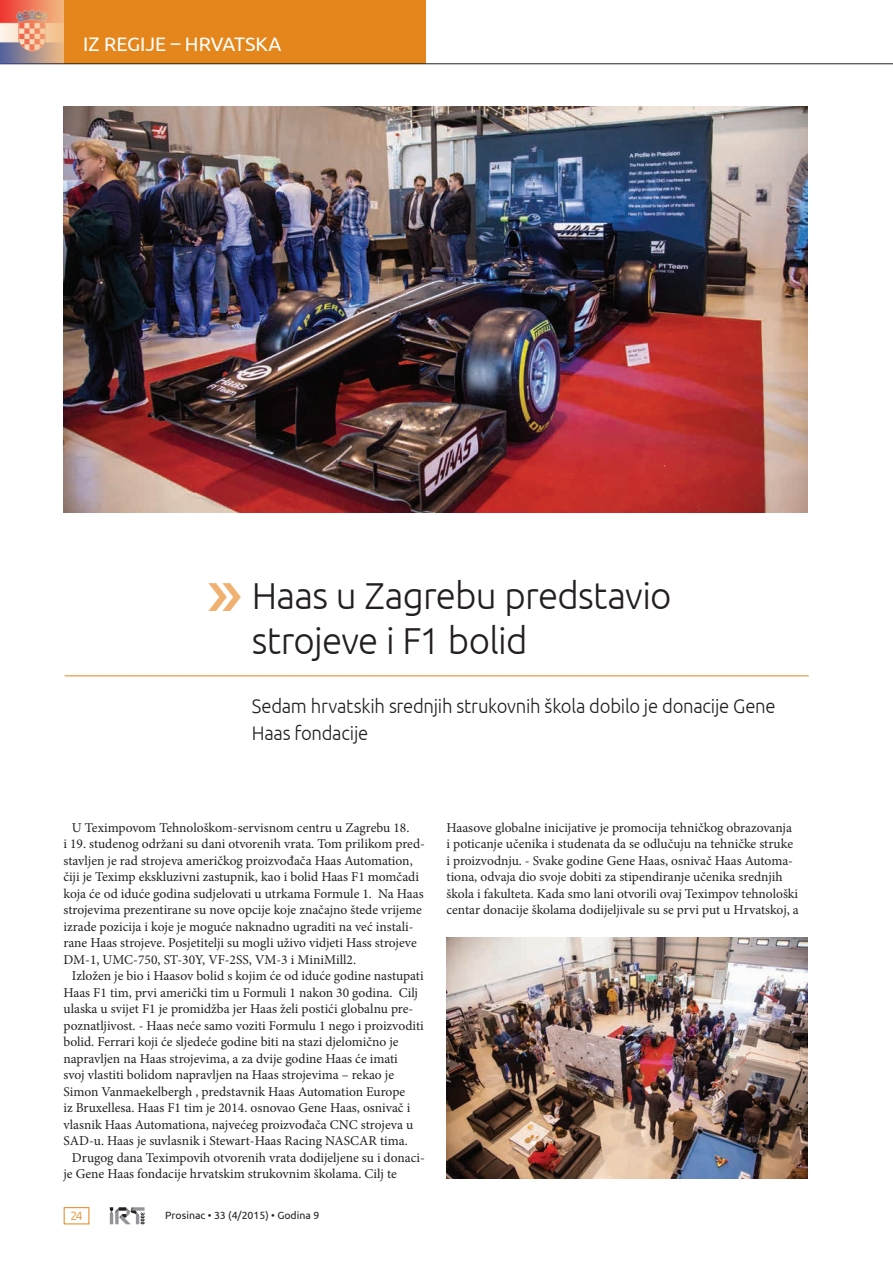
<style>
.page{position:relative;width:893px;height:1263px;background:#fff}
.page>*{position:absolute;margin:0;border:0;box-sizing:border-box;transform-origin:0 0}
.Članek_naslov{font:300 37.5px/45px "Ubuntu";letter-spacing:-.02em;color:#231f20}
.Članek_naslov-2{font:300 19.5px/27px "Ubuntu";letter-spacing:-.015em;color:#231f20;scale:.95 1}
.t1{font:19.5px "Ubuntu";color:#fff}
.vsebina_-_body_text{font:13.5px/16.5px "Minion Pro";color:#231f20}
.t2{font:300 12px "Ubuntu";color:#e4861b}
.t3{font:10.5px "Ubuntu";color:#231f20}
</style>
<div class="page">
<div style="left:64px;top:1207px;width:25px;height:17px;border:1px solid #e4861b"></div>
<div style="left:64px;top:0;width:361px;height:64px;background:#e4861b"></div>
<hr style="left:0;top:63px;width:893px;height:1px;background:#231f20">
<img style="left:0;top:0;width:64px;height:63px">
<svg style="left:110px;top:1207px;width:35px;height:17px"></svg>
<hr style="left:65px;top:675px;width:744px;height:1px;background:#e4861b">
<img style="left:63px;top:106px;width:745px;height:406px">
<img style="left:446px;top:937px;width:362px;height:241px">
<h2 class="t1" style="left:83px;top:32px;width:200px">IZ REGIJE – HRVATSKA</h2>
<p class="Članek_naslov" style="left:252px;top:572px;width:421px">Haas u Zagrebu predstavio strojeve i F1 bolid</p>
<p class="Članek_naslov-2" style="left:252px;top:692px;width:553px">Sedam hrvatskih srednjih strukovnih škola dobilo je donacije Gene<br>Haas fondacije</p>
<p class="vsebina_-_body_text" style="left:63px;top:819px;width:363px;text-indent:9px">U Teximpovom Tehnološkom-servisnom centru u Zagrebu 18.<br>i 19. studenog održani su dani otvorenih vrata. Tom prilikom pred&shy;stavljen je rad strojeva američkog proizvođača Haas Automation, čiji je Teximp ekskluzivni zastupnik, kao i bolid Haas F1 momčadi koja će od iduće godina sudjelovati u utrkama Formule 1. Na Haas strojevima prezentirane su nove opcije koje značajno štede vrijeme izrade pozicija i koje je moguće naknadno ugraditi na već instali&shy;rane Haas strojeve. Posjetitelji su mogli uživo vidjeti Hass strojeve DM-1, UMC-750, ST-30Y, VF-2SS, VM-3 i MiniMill2.</p>
<p class="vsebina_-_body_text" style="left:63px;top:968px;width:362px;text-indent:9px">Izložen je bio i Haasov bolid s kojim će od iduće godine nastupati Haas F1 tim, prvi američki tim u Formuli 1 nakon 30 godina. Cilj ulaska u svijet F1 je promidžba jer Haas želi postići globalnu pre&shy;poznatljivost. - Haas neće samo voziti Formulu 1 nego i proizvoditi bolid. Ferrari koji će sljedeće godine biti na stazi djelomično je napravljen na Haas strojevima, a za dvije godine Haas će imati<br>svoj vlastiti bolidom napravljen na Haas strojevima – rekao je Simon Vanmaekelbergh , predstavnik Haas Automation Europe<br>iz Bruxellesa. Haas F1 tim je 2014. osnovao Gene Haas, osnivač i vlasnik Haas Automationa, najvećeg proizvođača CNC strojeva u SAD-u. Haas je suvlasnik i Stewart-Haas Racing NASCAR tima.</p>
<p class="vsebina_-_body_text" style="left:63px;top:1149px;width:363px;text-indent:9px">Drugog dana Teximpovih otvorenih vrata dodijeljene su i donaci&shy;je Gene Haas fondacije hrvatskim strukovnim školama. Cilj te</p>
<p class="t2" style="left:70px;top:1208px;width:14px">24</p>
<p class="t3" style="left:165px;top:1209px;width:156px">Prosinac • 33 (4/2015) • Godina 9</p>
<p class="vsebina_-_body_text" style="left:446px;top:819px;width:354px">Haasove globalne inicijative je promocija tehničkog obrazovanja i poticanje učenika i studenata da se odlučuju na tehničke struke i proizvodnju. - Svake godine Gene Haas, osnivač Haas Automa&shy;tiona, odvaja dio svoje dobiti za stipendiranje učenika srednjih škola i fakulteta. Kada smo lani otvorili ovaj Teximpov tehnološki centar donacije školama dodijeljivale su se prvi put u Hrvatskoj, a</p>
</div>
